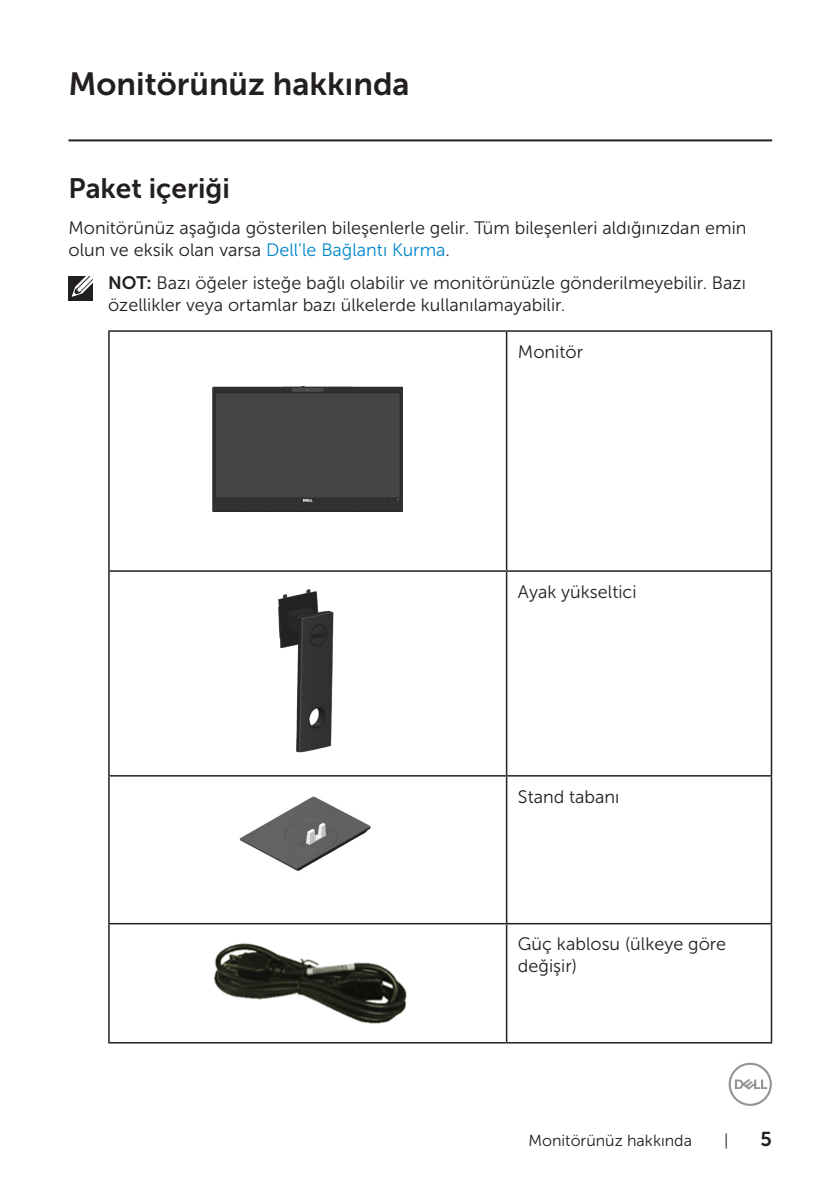
<style>
.page{position:relative;width:840px;height:1191px;background:#fff}
.page>*{position:absolute;margin:0;border:0;box-sizing:border-box;transform-origin:0 0}
.Head_1{font:32px "Museo Sans For Dell 700";color:#231f20}
.Head_2{font:28px "Museo Sans For Dell 700";color:#231f20}
.pages{font:20px "Museo Sans For Dell 700";color:#231f20}
.text{font:18px/21.6px "Museo Sans For Dell 300";color:#231f20}
.pages-2{font:16px "Museo Sans For Dell 300";color:#231f20}
.s1{color:#0087cb}
.s2{font-family:"Museo Sans For Dell 700"}
</style>
<div class="page">
<svg style="left:728px;top:1062px;width:43px;height:44px"></svg>
<hr style="left:68px;top:139px;width:703px;height:2px;background:#231f20">
<div style="left:68px;top:276px;width:25px;height:24px;background:#231f20"></div>
<svg style="left:71px;top:276px;width:22px;height:21px"></svg>
<hr style="left:108px;top:330px;width:398px;height:2px;background:#231f20">
<hr style="left:108px;top:332px;width:2px;height:238px;background:#231f20">
<hr style="left:506px;top:330px;width:265px;height:2px;background:#231f20">
<hr style="left:505px;top:332px;width:2px;height:238px;background:#231f20">
<hr style="left:770px;top:332px;width:1px;height:238px;background:#231f20">
<hr style="left:108px;top:570px;width:398px;height:2px;background:#231f20">
<hr style="left:108px;top:572px;width:2px;height:203px;background:#231f20">
<hr style="left:506px;top:570px;width:265px;height:2px;background:#231f20">
<hr style="left:505px;top:572px;width:2px;height:203px;background:#231f20">
<hr style="left:770px;top:572px;width:1px;height:203px;background:#231f20">
<hr style="left:108px;top:775px;width:398px;height:1px;background:#231f20">
<hr style="left:108px;top:776px;width:2px;height:147px;background:#231f20">
<hr style="left:506px;top:775px;width:265px;height:1px;background:#231f20">
<hr style="left:505px;top:776px;width:2px;height:147px;background:#231f20">
<hr style="left:770px;top:776px;width:1px;height:147px;background:#231f20">
<hr style="left:108px;top:924px;width:2px;height:118px;background:#231f20">
<hr style="left:505px;top:924px;width:2px;height:118px;background:#231f20">
<hr style="left:770px;top:924px;width:1px;height:118px;background:#231f20">
<hr style="left:108px;top:923px;width:398px;height:1px;background:#231f20">
<hr style="left:506px;top:923px;width:265px;height:1px;background:#231f20">
<hr style="left:108px;top:1042px;width:398px;height:1px;background:#231f20">
<hr style="left:506px;top:1042px;width:265px;height:1px;background:#231f20">
<img style="left:212px;top:387px;width:191px;height:125px">
<img style="left:278px;top:589px;width:56px;height:164px">
<img style="left:239px;top:796px;width:132px;height:75px">
<img style="left:214px;top:943px;width:193px;height:81px">
<p class="Head_1" style="left:68px;top:66px;width:342px">Monitörünüz hakkında</p>
<p class="Head_2" style="left:68px;top:173px;width:163px">Paket içeriği</p>
<p class="text" style="left:68px;top:217px;width:679px">Monitörünüz aşağıda gösterilen bileşenlerle gelir. Tüm bileşenleri aldığınızdan emin olun ve eksik olan varsa <span class="s1">Dell’le Bağlantı Kurma</span>.</p>
<p class="text" style="left:108px;top:272px;width:639px"><span class="s2">NOT:</span> Bazı öğeler isteğe bağlı olabilir ve monitörünüzle gönderilmeyebilir. Bazı özellikler veya ortamlar bazı ülkelerde kullanılamayabilir.</p>
<p class="text" style="left:517px;top:341px;width:67px">Monitör</p>
<p class="text" style="left:517px;top:581px;width:120px">Ayak yükseltici</p>
<p class="text" style="left:517px;top:785px;width:103px">Stand tabanı</p>
<p class="text" style="left:517px;top:933px;width:210px">Güç kablosu (ülkeye göre değişir)</p>
<p class="pages-2" style="left:528px;top:1131px;width:165px">Monitörünüz hakkında</p>
<p class="pages-2" style="left:723px;top:1131px;width:6px">|</p>
<p class="pages" style="left:760px;top:1127px;width:13px">5</p>
</div>
